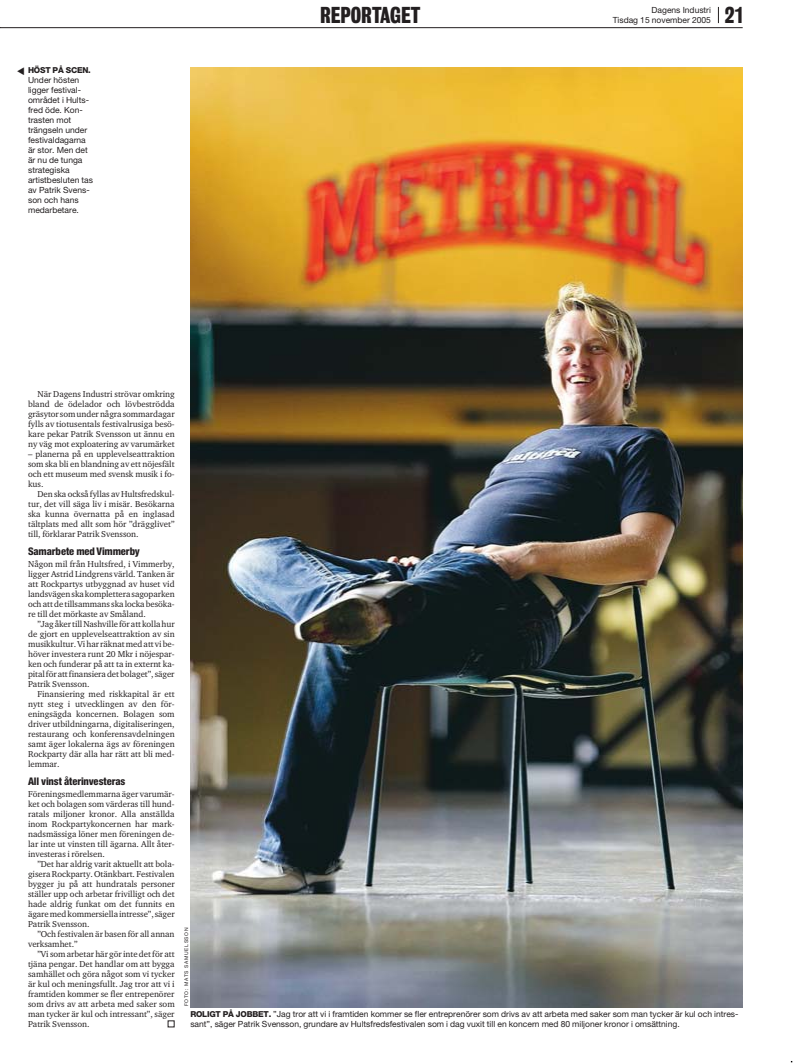
<style>
.page{position:relative;width:794px;height:1063px;background:#fff}
.page>*{position:absolute;margin:0;border:0;box-sizing:border-box;transform-origin:0 0}
.t1{font:21px "Bureau Grotesque Three Seven";color:#231f20}
.t2{font:800 condensed 10.5px "Helvetica Neue DI";letter-spacing:-.01em;color:#231f20}
.t3{font:8.8px/10px "Charter ITC";letter-spacing:-.005em;color:#231f20;text-align:justify}
.t4{font:8.5px/10px "Helvetica Neue";color:#231f20}
.t5{font:800 8.2px "Helvetica Neue";letter-spacing:-.025em;color:#231f20}
.t6{font:5px "Helvetica Neue";letter-spacing:.14em;color:#231f20}
.s1{font-weight:800;font-size:8.2px}
</style>
<div class="page">
<hr style="left:0;top:27px;width:742px;height:1px;background:#231f20">
<svg style="left:718px;top:7px;width:1px;height:16px"></svg>
<svg style="left:168px;top:1021px;width:6px;height:6px"></svg>
<img style="left:190px;top:67px;width:552px;height:940px">
<p class="t5" style="left:28px;top:65px;width:64px">HÖST PÅ SCEN.</p>
<p class="t4" style="left:28px;top:75px;width:66px">Under hösten ligger festival&shy;området i Hults&shy;fred öde. Kon&shy;trasten mot trängseln under festivaldagarna är stor. Men det är nu de tunga strategiska artistbesluten tas av Patrik Svens&shy;son och hans medarbetare.</p>
<h1 class="t1" style="left:320px;top:3px;width:102px">REPORTAGET</h1>
<h1 class="t1" style="left:725px;top:3px;width:19px">21</h1>
<p class="t4" style="left:612px;top:5px;width:100px;text-align:right">Dagens Industri<br>Tisdag 15 november 2005</p>
<p class="t3" style="left:28px;top:389px;width:148px;text-indent:9px">När Dagens Industri strövar omkring bland de ödelador och lövbeströdda gräsytor som under några sommardagar fylls av tiotusentals festivalrusiga besö&shy;kare pekar Patrik Svensson ut ännu en ny väg mot exploatering av varumärket</p>
<p class="t3" style="left:28px;top:449px;width:148px">– planerna på en upplevelseattraktion som ska bli en blandning av ett nöjesfält och ett museum med svensk musik i fo&shy;kus.</p>
<p class="t3" style="left:28px;top:489px;width:148px;text-indent:9px">Den ska också fyllas av Hultsfredskul&shy;tur, det vill säga liv i misär. Besökarna ska kunna övernatta på en inglasad tältplats med allt som hör ”drägglivet” till, förklarar Patrik Svensson.</p>
<p class="t2" style="left:28px;top:545px;width:113px">Samarbete med Vimmerby</p>
<p class="t3" style="left:28px;top:559px;width:148px">Någon mil från Hultsfred, i Vimmerby, ligger Astrid Lindgrens värld. Tanken är att Rockpartys utbyggnad av huset vid landsvägen ska komplettera sagoparken och att de tillsammans ska locka besöka&shy;re till det mörkaste av Småland.</p>
<p class="t3" style="left:28px;top:619px;width:148px;text-indent:9px">”Jag åker till Nashville för att kolla hur de gjort en upplevelseattraktion av sin musikkultur. Vi har räknat med att vi be&shy;höver investera runt 20 Mkr i nöjespar&shy;ken och funderar på att ta in externt ka&shy;pital för att finansiera det bolaget”, säger Patrik Svensson.</p>
<p class="t3" style="left:28px;top:689px;width:148px;text-indent:9px">Finansiering med riskkapital är ett nytt steg i utvecklingen av den för&shy;eningsägda koncernen. Bolagen som driver utbildningarna, digitaliseringen, restaurang och konferensavdelningen samt äger lokalerna ägs av föreningen Rockparty där alla har rätt att bli med&shy;lemmar.</p>
<p class="t2" style="left:28px;top:775px;width:99px">All vinst återinvesteras</p>
<p class="t3" style="left:28px;top:789px;width:148px">Föreningsmedlemmarna äger varumär&shy;ket och bolagen som värderas till hund&shy;ratals miljoner kronor. Alla anställda inom Rockpartykoncernen har mark&shy;nadsmässiga löner men föreningen de&shy;lar inte ut vinsten till ägarna. Allt åter&shy;investeras i rörelsen.</p>
<p class="t3" style="left:28px;top:859px;width:148px;text-indent:9px">”Det har aldrig varit aktuellt att bola&shy;gisera Rockparty. Otänkbart. Festivalen bygger ju på att hundratals personer ställer upp och arbetar frivilligt och det hade aldrig funkat om det funnits en ägare med kommersiella intresse”, säger Patrik Svensson.</p>
<p class="t3" style="left:28px;top:929px;width:148px;text-indent:9px">”Och festivalen är basen för all annan verksamhet.”</p>
<p class="t3" style="left:28px;top:949px;width:148px;text-indent:9px">”Vi som arbetar här gör inte det för att tjäna pengar. Det handlar om att bygga samhället och göra något som vi tycker är kul och meningsfullt. Jag tror att vi i framtiden kommer se fler entrepenörer som drivs av att arbeta med saker som man tycker är kul och intressant”, säger Patrik Svensson.</p>
<p class="t6" style="left:183px;top:1006px;width:81px;rotate:-90deg">FOTO: MATS SAMUELSSON</p>
<p class="t4" style="left:190px;top:1009px;width:549px"><span class="s1">ROLIGT PÅ JOBBET.</span> ”Jag tror att vi i framtiden kommer se fler entreprenörer som drivs av att arbeta med saker som man tycker är kul och intres&shy;sant”, säger Patrik Svensson, grundare av Hultsfredsfestivalen som i dag vuxit till en koncern med 80 miljoner kronor i omsättning.</p>
</div>
